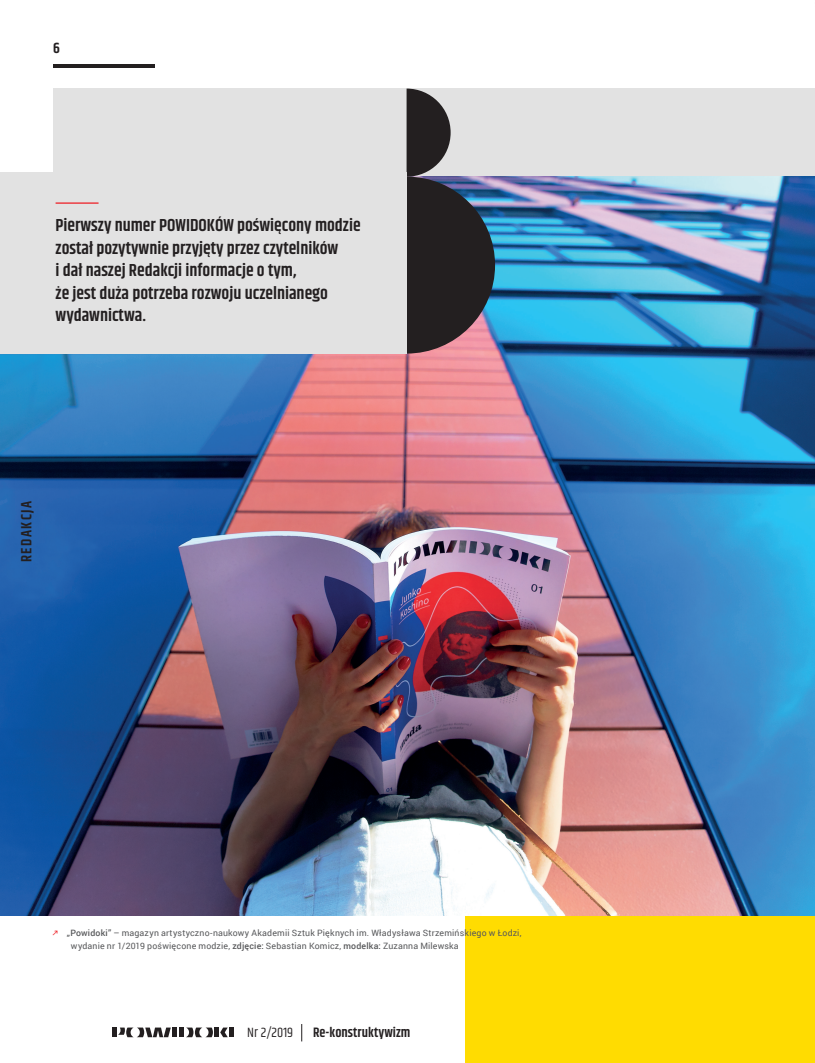
<style>
.page{position:relative;width:815px;height:1063px;background:#fff}
.page>*{position:absolute;margin:0;border:0;box-sizing:border-box;transform-origin:0 0}
.t1{font:600 17.5px/22.5px "Khand";color:#231f20}
.t2{font:600 15px "Khand";letter-spacing:.1em;color:#231f20}
.t3{font:600 13.75px "Khand";letter-spacing:.005em;color:#231f20}
.t4{font:13.75px "Khand";letter-spacing:.005em;color:#231f20}
.t5{font:8.75px/12.5px "Roboto";letter-spacing:.02em;color:#57585a}
.s1{font-weight:500}
</style>
<div class="page">
<div style="left:53px;top:89px;width:762px;height:740px;background:#e2e2e2"></div>
<div style="left:466px;top:516px;width:349px;height:547px;background:#ffdc01"></div>
<img style="left:0;top:177px;width:815px;height:739px">
<svg style="left:407px;top:89px;width:88px;height:265px"></svg>
<div style="left:0;top:172px;width:407px;height:182px;background:#e2e2e2"></div>
<hr style="left:56px;top:202px;width:43px;height:2px;background:#ee1d23">
<hr style="left:53px;top:64px;width:102px;height:3px;background:#231f20">
<svg style="left:301px;top:1024px;width:1px;height:17px"></svg>
<div style="left:172px;top:1028px;width:5px;height:9px;background:#231f20"></div>
<div style="left:179px;top:1028px;width:5px;height:9px;background:#231f20"></div>
<svg style="left:118px;top:1028px;width:53px;height:9px"></svg>
<div style="left:112px;top:1028px;width:5px;height:9px;background:#231f20"></div>
<svg style="left:186px;top:1028px;width:48px;height:9px"></svg>
<h2 class="t2" style="left:53px;top:38px;width:8px">6</h2>
<h1 class="t1" style="left:56px;top:215px;width:307px">Pierwszy numer POWIDOKÓW poświęcony modzie został pozytywnie przyjęty przez czytelników<br>i dał naszej Redakcji informacje o tym,<br>że jest duża potrzeba rozwoju uczelnianego wydawnictwa.</h1>
<h2 class="t2" style="left:17px;top:562px;width:63px;rotate:-90deg">REDAKCJA</h2>
<p class="t5" style="left:71px;top:927px;width:452px;text-indent:-4px"><span class="s1">„Powidoki”</span> – magazyn artystyczno-naukowy Akademii Sztuk Pięknych im. Władysława Strzemińskiego w Łodzi, wydanie nr 1/2019 poświęcone modzie, <span class="s1">zdjęcie:</span> Sebastian Komicz, <span class="s1">modelka:</span> Zuzanna Milewska</p>
<h3 class="t4" style="left:247px;top:1024px;width:48px">Nr 2/2019</h3>
<h3 class="t3" style="left:313px;top:1023px;width:99px">Re-konstruktywizm</h3>
</div>
